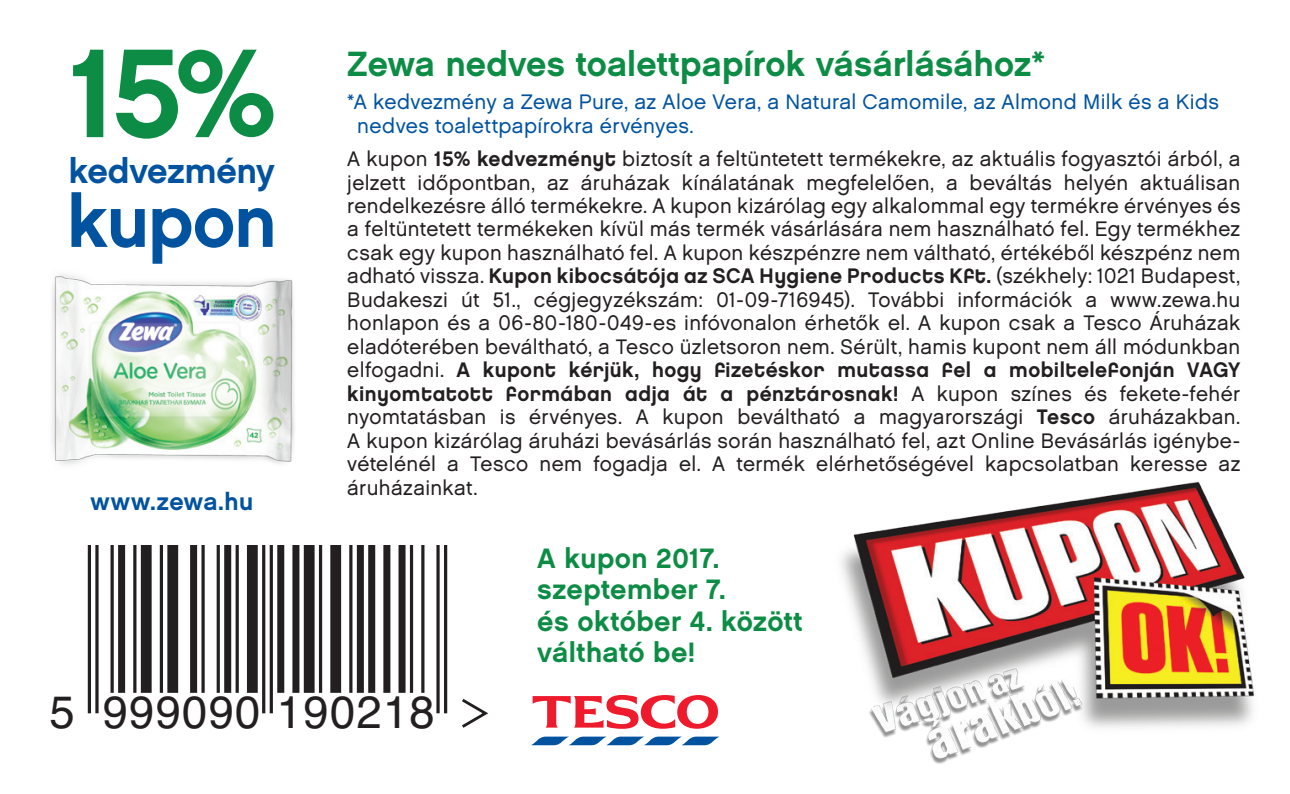
<style>
.page{position:relative;width:1290px;height:794px;background:#fff}
.page>*{position:absolute;margin:0;border:0;box-sizing:border-box;transform-origin:0 0}
.t1{font:126px "Chalet New York Nineteen Sixty";color:#0c8c44}
.t2{font:73.5px "Chalet New York Nineteen Sixty";letter-spacing:-.015em;color:#0153a0}
.t3{font:45.5px "Helvetica";letter-spacing:.025em;color:#231f20}
.t4{font:35px "Chalet New York Nineteen Sixty";letter-spacing:.005em;color:#0c8c44}
.t5{font:35px "Chalet New York Nineteen Sixty";letter-spacing:-.005em;color:#0153a0}
.t6{font:28px/31.5px "Chalet New York Nineteen Sixty";letter-spacing:.015em;color:#0c8c44}
.t7{font:24.5px "Chalet New York Nineteen Sixty";letter-spacing:.015em;color:#0153a0}
.t8{font:21px/23.4px "Chalet London Nineteen Sixty";letter-spacing:.02em;color:#231f20;text-align:justify}
.t9{font:21px/23.4px "Chalet London Nineteen Sixty";letter-spacing:.02em;color:#0153a0}
.s1{font-family:"Chalet New York Nineteen Eighty"}
</style>
<div class="page">
<svg style="left:531px;top:736px;width:188px;height:9px"></svg>
<svg style="left:533px;top:695px;width:185px;height:34px"></svg>
<img style="left:841px;top:481px;width:414px;height:283px">
<hr style="left:88px;top:546px;width:3px;height:167px;background:#231f20">
<svg style="left:95px;top:546px;width:4px;height:167px"></svg>
<hr style="left:111px;top:546px;width:3px;height:147px;background:#231f20">
<div style="left:118px;top:546px;width:7px;height:147px;background:#231f20"></div>
<hr style="left:133px;top:546px;width:3px;height:147px;background:#231f20">
<div style="left:141px;top:546px;width:11px;height:147px;background:#231f20"></div>
<hr style="left:160px;top:546px;width:3px;height:147px;background:#231f20">
<div style="left:167px;top:546px;width:11px;height:147px;background:#231f20"></div>
<div style="left:190px;top:546px;width:7px;height:147px;background:#231f20"></div>
<svg style="left:201px;top:546px;width:4px;height:147px"></svg>
<hr style="left:217px;top:546px;width:3px;height:147px;background:#231f20">
<div style="left:224px;top:546px;width:7px;height:147px;background:#231f20"></div>
<hr style="left:236px;top:546px;width:3px;height:147px;background:#231f20">
<div style="left:247px;top:546px;width:11px;height:147px;background:#231f20"></div>
<hr style="left:262px;top:546px;width:3px;height:167px;background:#231f20">
<hr style="left:270px;top:546px;width:3px;height:167px;background:#231f20">
<div style="left:277px;top:546px;width:7px;height:147px;background:#231f20"></div>
<div style="left:292px;top:546px;width:7px;height:147px;background:#231f20"></div>
<div style="left:304px;top:546px;width:11px;height:147px;background:#231f20"></div>
<hr style="left:319px;top:546px;width:3px;height:147px;background:#231f20">
<div style="left:330px;top:546px;width:11px;height:147px;background:#231f20"></div>
<hr style="left:349px;top:546px;width:3px;height:147px;background:#231f20">
<div style="left:357px;top:546px;width:7px;height:147px;background:#231f20"></div>
<div style="left:368px;top:546px;width:7px;height:147px;background:#231f20"></div>
<div style="left:383px;top:546px;width:7px;height:147px;background:#231f20"></div>
<div style="left:398px;top:546px;width:7px;height:147px;background:#231f20"></div>
<hr style="left:410px;top:546px;width:3px;height:147px;background:#231f20">
<hr style="left:421px;top:546px;width:3px;height:147px;background:#231f20">
<svg style="left:436px;top:546px;width:4px;height:167px"></svg>
<hr style="left:444px;top:546px;width:3px;height:167px;background:#231f20">
<svg style="left:462px;top:699px;width:26px;height:29px"></svg>
<img style="left:52px;top:274px;width:243px;height:191px">
<p class="t1" style="left:68px;top:14px;width:210px">15%</p>
<p class="t5" style="left:69px;top:148px;width:208px">kedvezmény</p>
<p class="t2" style="left:67px;top:175px;width:211px">kupon</p>
<p class="t7" style="left:91px;top:486px;width:164px">www.zewa.hu</p>
<p class="t4" style="left:347px;top:42px;width:699px">Zewa nedves toalettpapírok vásárlásához*</p>
<p class="t9" style="left:357px;top:90px;width:863px;text-indent:-10px">*A kedvezmény a Zewa Pure, az Aloe Vera, a Natural Camomile, az Almond Milk és a Kids nedves toalettpapírokra érvényes.</p>
<p class="t8" style="left:347px;top:147px;width:894px">A kupon <span class="s1">15% kedvezményt</span> biztosít a feltüntetett termékekre, az aktuális fogyasztói árból, a jelzett időpontban, az áruházak kínálatának megfelelően, a beváltás helyén aktuálisan rendelkezésre álló termékekre. A kupon kizárólag egy alkalommal egy termékre érvényes és a feltüntetett termékeken kívül más termék vásárlására nem használható fel. Egy termékhez csak egy kupon használható fel. A kupon készpénzre nem váltható, értékéből készpénz nem adható vissza. <span class="s1">Kupon kibocsátója az SCA Hygiene Products Kft.</span> (székhely: 1021 Budapest, Budakeszi út 51., cégjegyzékszám: 01-09-716945). További információk a www.zewa.hu honlapon és a 06-80-180-049-es infóvonalon érhetők el. A kupon csak a Tesco Áruházak eladóterében beváltható, a Tesco üzletsoron nem. Sérült, hamis kupont nem áll módunkban elfogadni. <span class="s1">A kupont kérjük, hogy fizetéskor mutassa fel a mobiltelefonján VAGY kinyomtatott formában adja át a pénztárosnak!</span> A kupon színes és fekete-fehér nyomtatásban is érvényes. A kupon beváltható a magyarországi <span class="s1">Tesco</span> áruházakban.<br>A kupon kizárólag áruházi bevásárlás során használható fel, azt Online Bevásárlás igénybe&shy;vételénél a Tesco nem fogadja el. A termék elérhetőségével kapcsolatban keresse az áruházainkat.</p>
<p class="t6" style="left:537px;top:542px;width:267px">A kupon 2017. szeptember 7.<br>és október 4. között váltható be!</p>
<p class="t3" style="left:50px;top:677px;width:387px">5 999090 190218</p>
</div>
